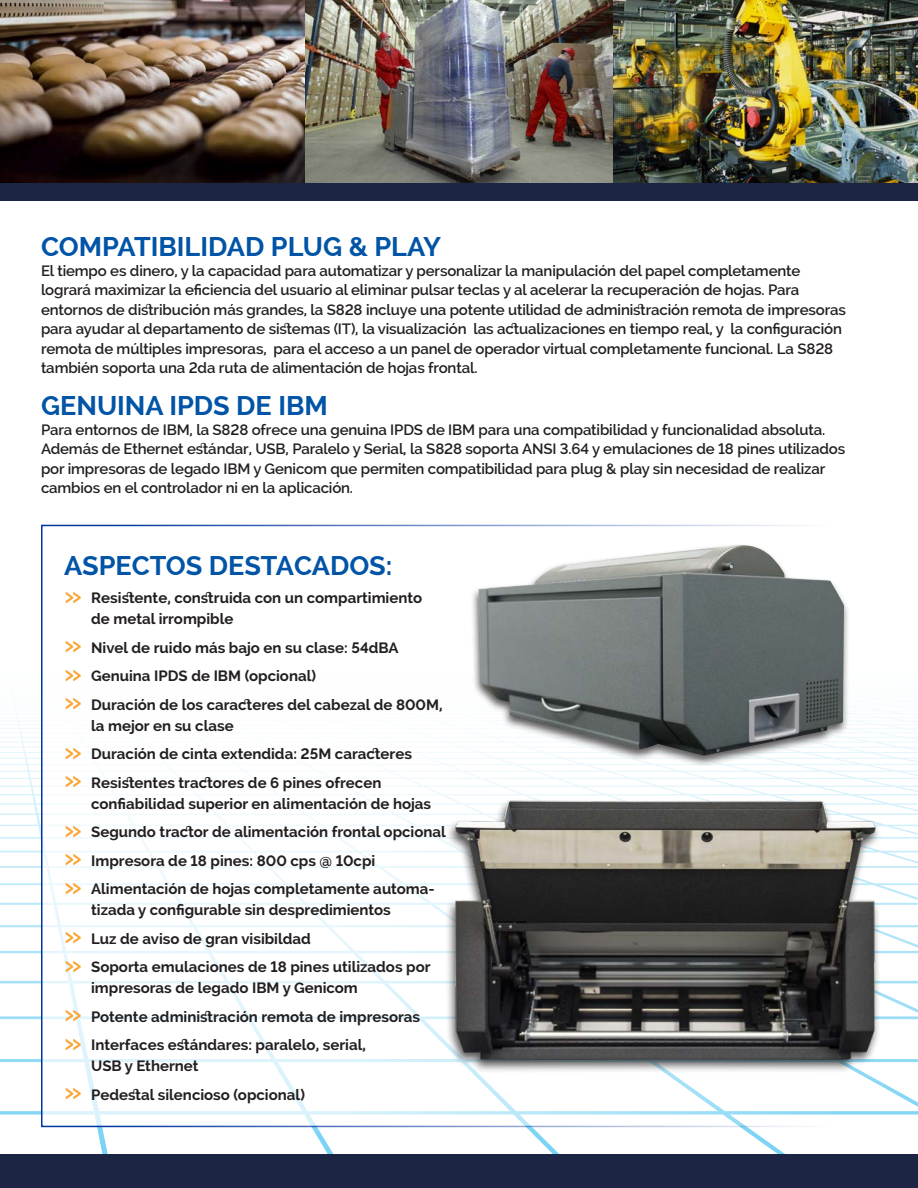
<style>
.page{position:relative;width:918px;height:1188px;background:#fff}
.page>*{position:absolute;margin:0;border:0;box-sizing:border-box;transform-origin:0 0}
.t1{font:700 27px "Raleway";color:#0154a6}
.t2{font:600 15px/19.5px "Raleway";letter-spacing:-.01em;color:#231f20}
.t3{font:700 15px/21px "Raleway";color:#231f20}
.s1{font-weight:600;font-size:28.5px;color:#faa434}
</style>
<div class="page">
<svg style="left:0;top:704px;width:918px;height:451px"></svg>
<div style="left:0;top:1155px;width:918px;height:33px;background:#1c2644"></div>
<img style="left:0;top:0;width:918px;height:183px">
<div style="left:0;top:183px;width:918px;height:18px;background:#1c2644"></div>
<div style="left:42px;top:525px;width:815px;height:601px;background:#fff"></div>
<img style="left:426px;top:781px;width:470px;height:299px">
<div style="left:470px;top:543px;width:381px;height:224px;background:#231f20;opacity:.75"></div>
<img style="left:478px;top:545px;width:366px;height:211px">
<p class="t1" style="left:41px;top:232px;width:401px">COMPATIBILIDAD PLUG &amp; PLAY</p>
<p class="t2" style="left:41px;top:261px;width:806px">El tiempo es dinero, y la capacidad para automatizar y personalizar la manipulación del papel completamente logrará maximizar la eficiencia del usuario al eliminar pulsar teclas y al acelerar la recuperación de hojas. Para entornos de distribución más grandes, la S828 incluye una potente utilidad de administración remota de impresoras para ayudar al departamento de sistemas (IT), la visualización las actualizaciones en tiempo real, y la configuración remota de múltiples impresoras, para el acceso a un panel de operador virtual completamente funcional. La S828 también soporta una 2da ruta de alimentación de hojas frontal.</p>
<p class="t1" style="left:41px;top:391px;width:288px">GENUINA IPDS DE IBM</p>
<p class="t2" style="left:41px;top:420px;width:806px">Para entornos de IBM, la S828 ofrece una genuina IPDS de IBM para una compatibilidad y funcionalidad absoluta.<br>Además de Ethernet estándar, USB, Paralelo y Serial, la S828 soporta ANSI 3.64 y emulaciones de 18 pines utilizados por impresoras de legado IBM y Genicom que permiten compatibilidad para plug &amp; play sin necesidad de realizar cambios en el controlador ni en la aplicación.</p>
<p class="t1" style="left:64px;top:550px;width:330px">ASPECTOS DESTACADOS:</p>
<p class="t3" style="left:91px;top:587px;width:332px;text-indent:-27px"><span class="s1">»</span> Resistente, construida con un compartimiento de metal irrompible</p>
<p class="t3" style="left:64px;top:637px;width:336px"><span class="s1">»</span> Nivel de ruido más bajo en su clase: 54dBA</p>
<p class="t3" style="left:64px;top:665px;width:254px"><span class="s1">»</span> Genuina IPDS de IBM (opcional)</p>
<p class="t3" style="left:91px;top:694px;width:353px;text-indent:-27px"><span class="s1">»</span> Duración de los caracteres del cabezal de 800M, la mejor en su clase</p>
<p class="t3" style="left:64px;top:743px;width:349px"><span class="s1">»</span> Duración de cinta extendida: 25M caracteres</p>
<p class="t3" style="left:91px;top:772px;width:342px;text-indent:-27px"><span class="s1">»</span> Resistentes tractores de 6 pines ofrecen confiabilidad superior en alimentación de hojas</p>
<p class="t3" style="left:64px;top:821px;width:383px"><span class="s1">»</span> Segundo tractor de alimentación frontal opcional</p>
<p class="t3" style="left:64px;top:850px;width:313px"><span class="s1">»</span> Impresora de 18 pines: 800 cps @ 10cpi</p>
<p class="t3" style="left:91px;top:878px;width:345px;text-indent:-27px"><span class="s1">»</span> Alimentación de hojas completamente automa&shy;tizada y configurable sin despredimientos</p>
<p class="t3" style="left:64px;top:928px;width:248px"><span class="s1">»</span> Luz de aviso de gran visibildad</p>
<p class="t3" style="left:91px;top:956px;width:341px;text-indent:-27px"><span class="s1">»</span> Soporta emulaciones de 18 pines utilizados por impresoras de legado IBM y Genicom</p>
<p class="t3" style="left:64px;top:1006px;width:358px"><span class="s1">»</span> Potente administración remota de impresoras</p>
<p class="t3" style="left:64px;top:1034px;width:303px"><span class="s1">»</span> Interfaces estándares: paralelo, serial,</p>
<p class="t3" style="left:91px;top:1055px;width:109px">USB y Ethernet</p>
<p class="t3" style="left:64px;top:1084px;width:242px"><span class="s1">»</span> Pedestal silencioso (opcional)</p>
</div>
